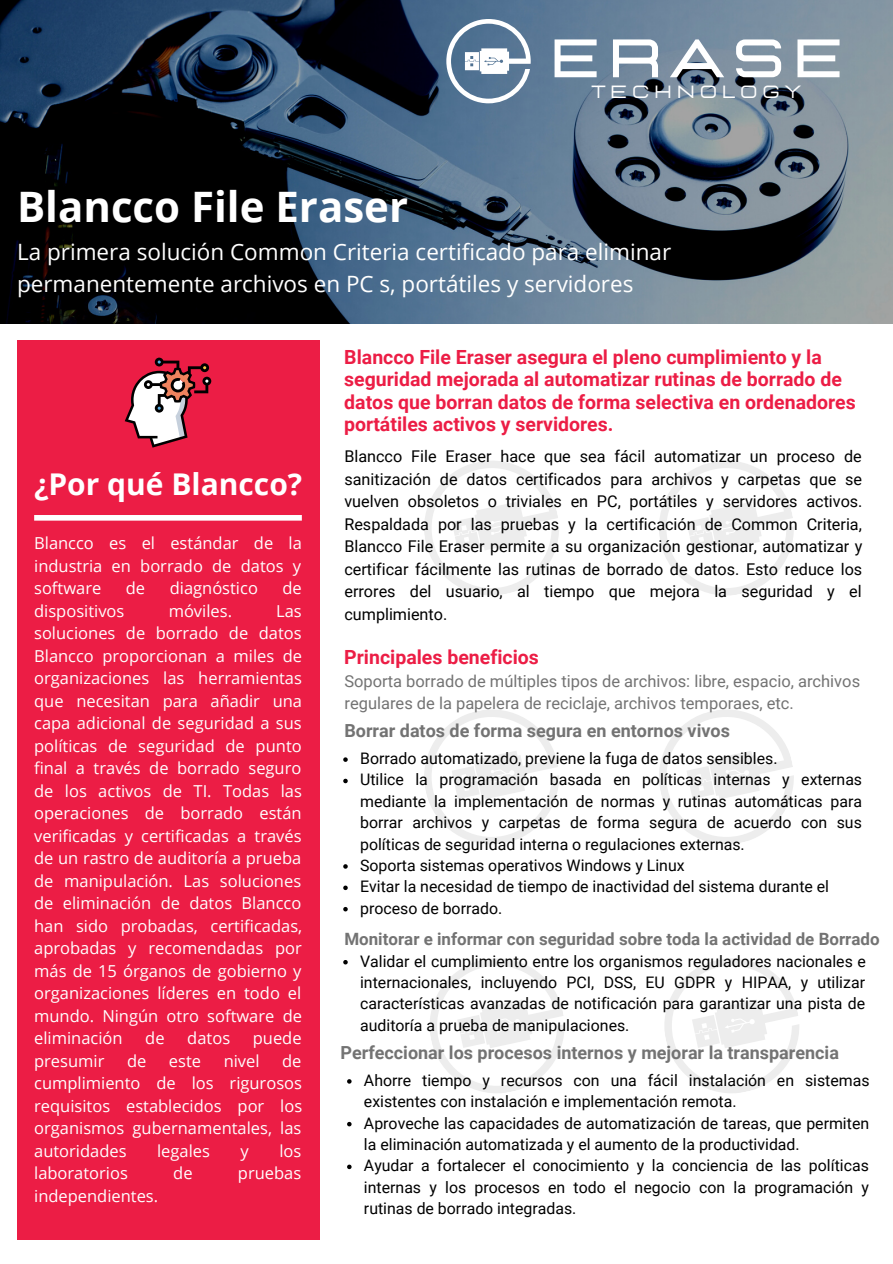
<style>
.page{position:relative;width:893px;height:1264px;background:#fff}
.page>*{position:absolute;margin:0;border:0;box-sizing:border-box;transform-origin:0 0}
.t1{font:700 54px "Lastica";letter-spacing:.13em;color:#fff}
.t2{font:700 42px "Open Sans";color:#fff}
.t3{font:700 30px "Open Sans";color:#fff}
.t4{font:22.5px/31.5px "Open Sans";color:#fff}
.t5{font:700 19.5px/22.5px "Roboto";color:#ec1d45}
.t6{font:700 18px "Roboto";color:#737373}
.t7{font:17.7px "Lastica";letter-spacing:.265em;color:#fff}
.t8{font:700 16.95px "Roboto";color:#737373}
.t9{font:16.5px/22.5px "Open Sans";color:#fff;text-align:justify}
.t10{font:16.5px/22.5px "Roboto";color:#737373}
.t11{font:16.2px/22.5px "Roboto";color:#000;text-align:justify}
.t12{font:15.9px/21.3px "Roboto";color:#000}
</style>
<div class="page">
<img style="left:0;top:0;width:892px;height:324px">
<svg style="left:446px;top:19px;width:84px;height:84px"></svg>
<div style="left:17px;top:340px;width:302px;height:899px;background:#ec1d45"></div>
<svg style="left:125px;top:357px;width:86px;height:90px"></svg>
<div style="left:34px;top:515px;width:268px;height:5px;background:#fff"></div>
<svg style="left:424px;top:461px;width:135px;height:134px"></svg>
<svg style="left:659px;top:461px;width:135px;height:134px"></svg>
<svg style="left:424px;top:710px;width:135px;height:134px"></svg>
<svg style="left:659px;top:710px;width:135px;height:134px"></svg>
<svg style="left:430px;top:958px;width:135px;height:135px"></svg>
<svg style="left:664px;top:958px;width:135px;height:135px"></svg>
<svg style="left:343px;top:757px;width:5px;height:4px"></svg>
<svg style="left:343px;top:778px;width:5px;height:5px"></svg>
<svg style="left:343px;top:864px;width:5px;height:4px"></svg>
<svg style="left:343px;top:885px;width:5px;height:5px"></svg>
<svg style="left:343px;top:907px;width:5px;height:4px"></svg>
<svg style="left:343px;top:960px;width:5px;height:4px"></svg>
<svg style="left:347px;top:1079px;width:4px;height:4px"></svg>
<svg style="left:347px;top:1121px;width:4px;height:5px"></svg>
<svg style="left:347px;top:1164px;width:4px;height:5px"></svg>
<h1 class="t1" style="left:549px;top:32px;width:296px">ERASE</h1>
<p class="t7" style="left:591px;top:83px;width:211px">TECHNOLOGY</p>
<h2 class="t2" style="left:17px;top:177px;width:392px">Blancco File Eraser</h2>
<h3 class="t4" style="left:17px;top:236px;width:655px">La primera solución Common Criteria certificado para eliminar permanentemente archivos en PC s, portátiles y servidores</h3>
<h3 class="t3" style="left:34px;top:463px;width:269px">¿Por qué Blancco?</h3>
<p class="t9" style="left:34px;top:531px;width:269px">Blancco es el estándar de la industria en borrado de datos y software</p>
<p class="t9" style="left:126px;top:576px;width:21px">de</p>
<p class="t9" style="left:170px;top:576px;width:90px">diagnóstico</p>
<p class="t9" style="left:282px;top:576px;width:21px">de</p>
<p class="t9" style="left:34px;top:599px;width:92px">dispositivos</p>
<p class="t9" style="left:169px;top:599px;width:65px">móviles.</p>
<p class="t9" style="left:34px;top:599px;width:269px;text-indent:242px">Las soluciones de borrado de datos Blancco proporcionan a miles de organizaciones las herramientas que necesitan para añadir una capa adicional de seguridad a sus políticas de seguridad de punto final a través de borrado seguro de los activos de TI. Todas las operaciones de borrado están verificadas y certificadas a través de un rastro de auditoría a prueba de manipulación. Las soluciones de eliminación de datos Blancco han sido probadas, certificadas, aprobadas y recomendadas por más de 15 órganos de gobierno y organizaciones líderes en todo el mundo. Ningún otro software de eliminación</p>
<p class="t9" style="left:145px;top:1026px;width:21px">de</p>
<p class="t9" style="left:187px;top:1026px;width:44px">datos</p>
<p class="t9" style="left:253px;top:1026px;width:50px">puede</p>
<p class="t9" style="left:34px;top:1048px;width:269px;text-indent:248px">de cumplimiento de los rigurosos requisitos establecidos por los organismos gubernamentales, las autoridades</p>
<p class="t9" style="left:34px;top:1048px;width:72px">presumir</p>
<p class="t9" style="left:127px;top:1048px;width:21px">de</p>
<p class="t9" style="left:169px;top:1048px;width:34px">este</p>
<p class="t9" style="left:224px;top:1048px;width:37px">nivel</p>
<p class="t9" style="left:157px;top:1138px;width:54px">legales</p>
<p class="t9" style="left:240px;top:1138px;width:10px">y</p>
<p class="t9" style="left:279px;top:1138px;width:23px">los</p>
<p class="t9" style="left:34px;top:1161px;width:95px">laboratorios</p>
<p class="t9" style="left:173px;top:1161px;width:21px">de</p>
<p class="t9" style="left:238px;top:1161px;width:65px">pruebas</p>
<p class="t9" style="left:34px;top:1183px;width:125px">independientes.</p>
<p class="t5" style="left:344px;top:346px;width:513px">Blancco File Eraser asegura el pleno cumplimiento y la seguridad mejorada al automatizar rutinas de borrado de datos que borran datos de forma selectiva en ordenadores portátiles activos y servidores.</p>
<p class="t11" style="left:344px;top:445px;width:519px">Blancco File Eraser hace que sea fácil automatizar un proceso de sanitización de datos certificados para archivos y carpetas que se vuelven obsoletos o triviales en PC, portátiles y servidores activos.<br>Respaldada por las pruebas y la certificación de Common Criteria, Blancco File Eraser permite a su organización gestionar, automatizar y certificar fácilmente las rutinas de borrado de datos. Esto reduce los errores del usuario, al tiempo que mejora la seguridad y el cumplimiento.</p>
<p class="t5" style="left:344px;top:646px;width:196px">Principales beneficios</p>
<p class="t10" style="left:344px;top:669px;width:517px">Soporta borrado de múltiples tipos de archivos: libre, espacio, archivos regulares de la papelera de reciclaje, archivos temporaes, etc.</p>
<p class="t6" style="left:344px;top:720px;width:387px">Borrar datos de forma segura en entornos vivos</p>
<p class="t12" style="left:360px;top:748px;width:503px">Borrado automatizado, previene la fuga de datos sensibles.<br>Utilice la programación basada en políticas internas y externas mediante la implementación de normas y rutinas automáticas para borrar archivos y carpetas de forma segura de acuerdo con sus políticas de seguridad interna o regulaciones externas.<br>Soporta sistemas operativos Windows y Linux<br>Evitar la necesidad de tiempo de inactividad del sistema durante el proceso de borrado.</p>
<p class="t8" style="left:344px;top:929px;width:536px">Monitorar e informar con seguridad sobre toda la actividad de Borrado</p>
<p class="t12" style="left:360px;top:950px;width:507px;text-align:justify">Validar el cumplimiento entre los organismos reguladores nacionales e internacionales, incluyendo PCI, DSS, EU GDPR y HIPAA, y utilizar características avanzadas de notificación para garantizar una pista de auditoría a prueba de manipulaciones.</p>
<p class="t6" style="left:340px;top:1042px;width:500px">Perfeccionar los procesos internos y mejorar la transparencia</p>
<p class="t12" style="left:364px;top:1069px;width:507px">Ahorre tiempo y recursos con una fácil instalación en sistemas existentes con instalación e implementación remota.<br>Aproveche las capacidades de automatización de tareas, que permiten la eliminación automatizada y el aumento de la productividad.<br>Ayudar a fortalecer el conocimiento y la conciencia de las políticas internas y los procesos en todo el negocio con la programación y rutinas de borrado integradas.</p>
</div>
